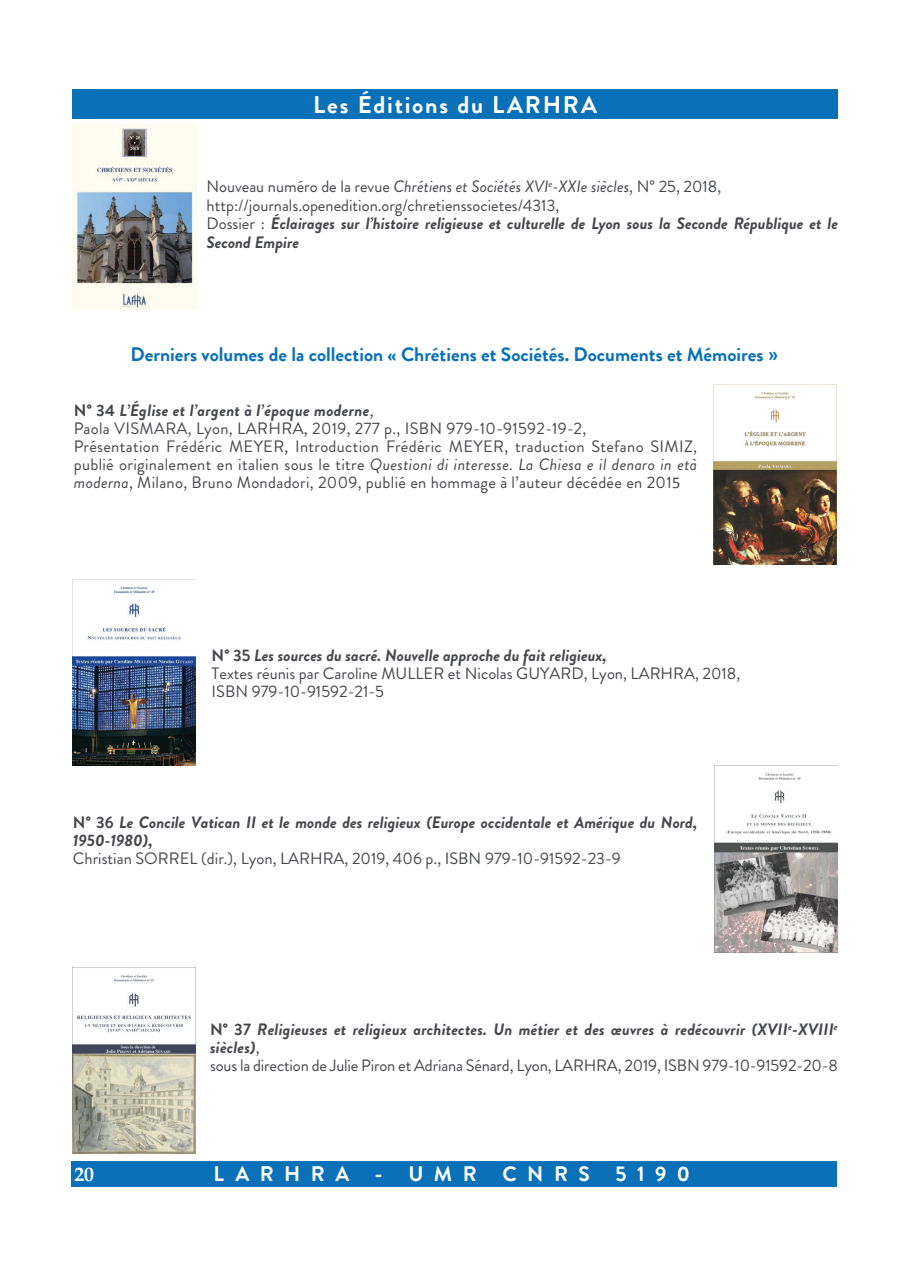
<style>
.page{position:relative;width:910px;height:1280px;background:#fff}
.page>*{position:absolute;margin:0;border:0;box-sizing:border-box;transform-origin:0 0}
.t1{font:700 24px "Brandon Grotesque";letter-spacing:.075em;color:#fff}
.t2{font:700 21px "Brandon Grotesque";letter-spacing:.5em;color:#fff}
.t3{font:700 19.5px "Brandon Grotesque";color:#0a70b8}
.t4{font:700 19.5px "Book Antiqua";color:#fff}
.t5{font:16.5px/18.6px "Brandon Grotesque";color:#46474c}
.t6{font:16.5px/18px "Brandon Grotesque";letter-spacing:.02em;color:#46474c}
.t7{font:italic 700 16.5px/18px "Brandon Grotesque";letter-spacing:.01em;color:#46474c}
.s1{font-style:italic}
.s2{font-weight:700;font-style:italic}
.s3{font-family:"Calibri"}
.s4{font-weight:700}
.s5{font-style:normal}
.s6{font-weight:400;font-style:normal}
</style>
<div class="page">
<div style="left:72px;top:89px;width:766px;height:30px;background:#0a70b8"></div>
<div style="left:71px;top:1161px;width:766px;height:25px;background:#0a70b8"></div>
<img style="left:73px;top:125px;width:123px;height:184px">
<img style="left:72px;top:580px;width:124px;height:185px">
<img style="left:713px;top:384px;width:124px;height:181px">
<img style="left:714px;top:766px;width:124px;height:186px">
<img style="left:72px;top:968px;width:124px;height:185px">
<h1 class="t1" style="left:313px;top:88px;width:285px">Les Éditions du LARHRA</h1>
<p class="t5" style="left:207px;top:177px;width:633px">Nouveau numéro de la revue <span class="s1">Chrétiens et Sociétés XVI</span><sup>e</sup><span class="s1">-XXIe siècles</span>, N° 25, 2018, http://journals.openedition.org/chretienssocietes/4313,<br>Dossier : <span class="s2">Éclairages sur l’histoire religieuse et culturelle de Lyon sous la Seconde République et le Second Empire</span></p>
<p class="t3" style="left:131px;top:341px;width:649px">Derniers volumes de la collection « Chrétiens et Sociétés. Documents et Mémoires <span class="s3">»</span></p>
<p class="t6" style="left:74px;top:401px;width:625px"><span class="s4">N° 34</span> <span class="s2">L’Église et l’argent à l’époque moderne</span>,<br>Paola VISMARA, Lyon, LARHRA, 2019, 277 p., ISBN 979-10-91592-19-2,<br>Présentation Frédéric MEYER, Introduction Frédéric MEYER, traduction Stefano SIMIZ, publié originalement en italien sous le titre <span class="s1">Questioni di interesse. La Chiesa e il denaro in età moderna</span>, Milano, Bruno Mondadori, 2009, publié en hommage à l’auteur décédée en 201<span class="s3">5</span></p>
<p class="t5" style="left:212px;top:647px;width:530px;line-height:18px"><span class="s4">N° 35</span> <span class="s2">Les sources du sacré. Nouvelle approche du fait religieux,<br></span>Textes réunis par Caroline MULLER et Nicolas GUYARD, Lyon, LARHRA, 2018,<br>ISBN 979-10-91592-21-5</p>
<p class="t7" style="left:73px;top:814px;width:626px"><span class="s5">N° 36</span> Le Concile Vatican II et le monde des religieux (Europe occidentale et Amérique du Nord,<br>1950-1980),</p>
<p class="t5" style="left:73px;top:850px;width:549px">Christian SORREL (dir.), Lyon, LARHRA, 2019, 406 p., ISBN 979-10-91592-23-9</p>
<p class="t7" style="left:210px;top:1020px;width:629px"><span class="s5">N° 37</span> Religieuses et religieux architectes. Un métier et des œuvres à redécouvrir (XVII<sup>e</sup>-XVIII<sup>e </sup>siècles)<span class="s6">,<br>sous la direction de Julie Piron et Adriana Sénard, Lyon, LARHRA, 2019, ISBN 979-10-91592-20-8</span></p>
<p class="t4" style="left:74px;top:1161px;width:21px">20</p>
<p class="t2" style="left:214px;top:1159px;width:478px">LARHRA - UMR CNRS 5190</p>
</div>
